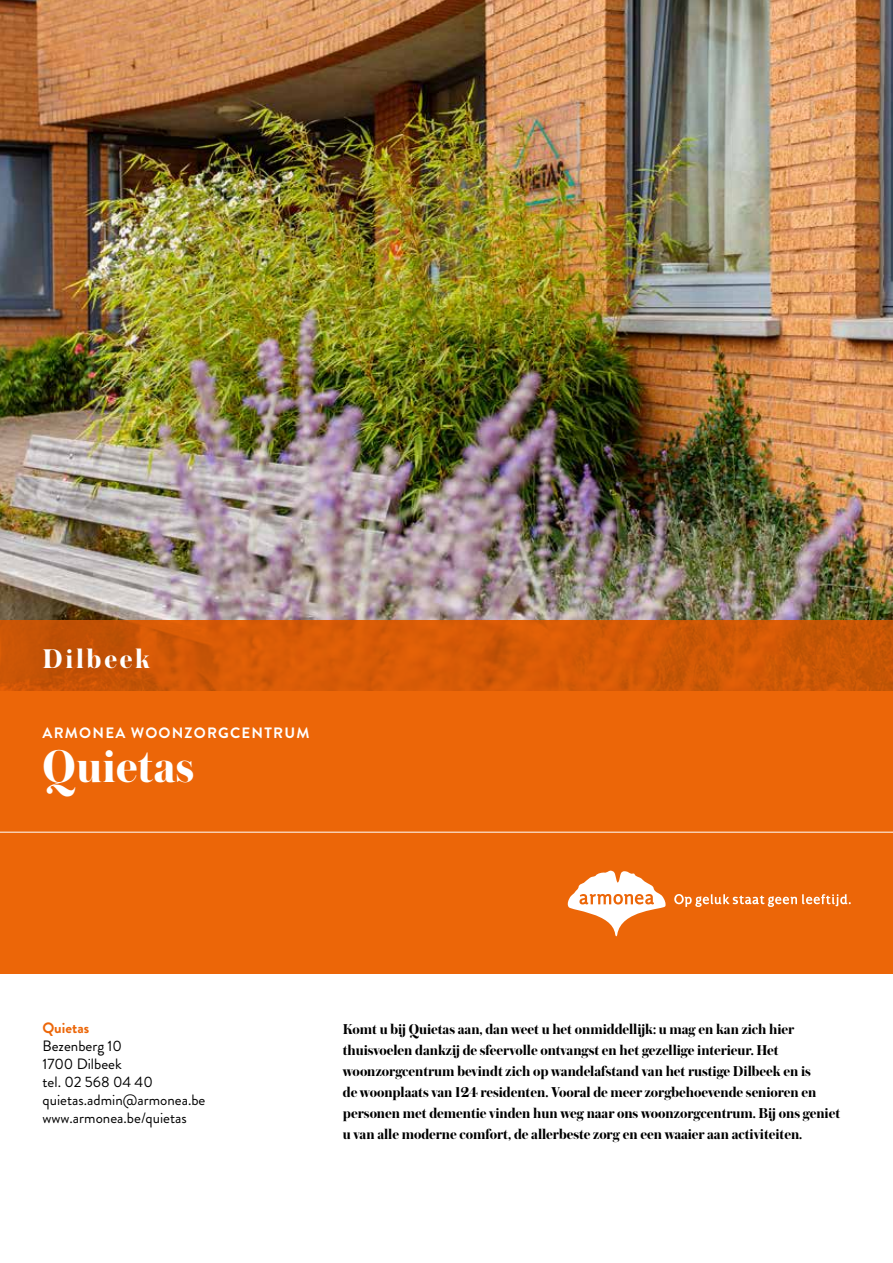
<style>
.page{position:relative;width:893px;height:1263px;background:#fff}
.page>*{position:absolute;margin:0;border:0;box-sizing:border-box;transform-origin:0 0}
.t1{font:700 48.15px "Austin";letter-spacing:.01em;color:#fff}
.t2{font:700 28.35px "Austin";letter-spacing:.1em;color:#fff}
.t3{font:700 15px/21px "Austin";letter-spacing:-.005em;color:#000}
.t4{font:15px/18px "Brandon Grotesque";color:#000}
.t5{font:700 15px "Brandon Grotesque";letter-spacing:.08em;color:#fff}
.t6{font:700 15px "Brandon Grotesque";color:#ec6608}
</style>
<div class="page">
<img style="left:0;top:0;width:893px;height:620px">
<div style="left:0;top:832px;width:893px;height:142px;background:#ec6608"></div>
<div style="left:0;top:691px;width:893px;height:141px;background:#ec6608"></div>
<svg style="left:568px;top:871px;width:98px;height:66px"></svg>
<svg style="left:674px;top:894px;width:177px;height:13px"></svg>
<svg style="left:0;top:620px;width:893px;height:71px;background:#d15806"></svg>
<hr style="left:0;top:832px;width:893px;height:1px;background:#fff">
<h2 class="t2" style="left:43px;top:638px;width:109px">Dilbeek</h2>
<p class="t5" style="left:43px;top:722px;width:268px">ARMONEA WOONZORGCENTRUM</p>
<h1 class="t1" style="left:43px;top:732px;width:153px">Quietas</h1>
<p class="t6" style="left:43px;top:1017px;width:48px">Quietas</p>
<p class="t4" style="left:43px;top:1037px;width:164px">Bezenberg 10<br>1700 Dilbeek<br>tel. 02 568 04 40 quietas.admin@armonea.be www.armonea.be/quietas</p>
<p class="t3" style="left:343px;top:1018px;width:499px">Komt u bij Quietas aan, dan weet u het onmiddellijk: u mag en kan zich hier thuisvoelen dankzij de sfeervolle ontvangst en het gezellige interieur. Het woonzorgcentrum bevindt zich op wandelafstand van het rustige Dilbeek en is<br>de woonplaats van 124 residenten. Vooral de meer zorgbehoevende senioren en personen met dementie vinden hun weg naar ons woonzorgcentrum. Bij ons geniet u van alle moderne comfort, de allerbeste zorg en een waaier aan activiteiten.</p>
</div>
